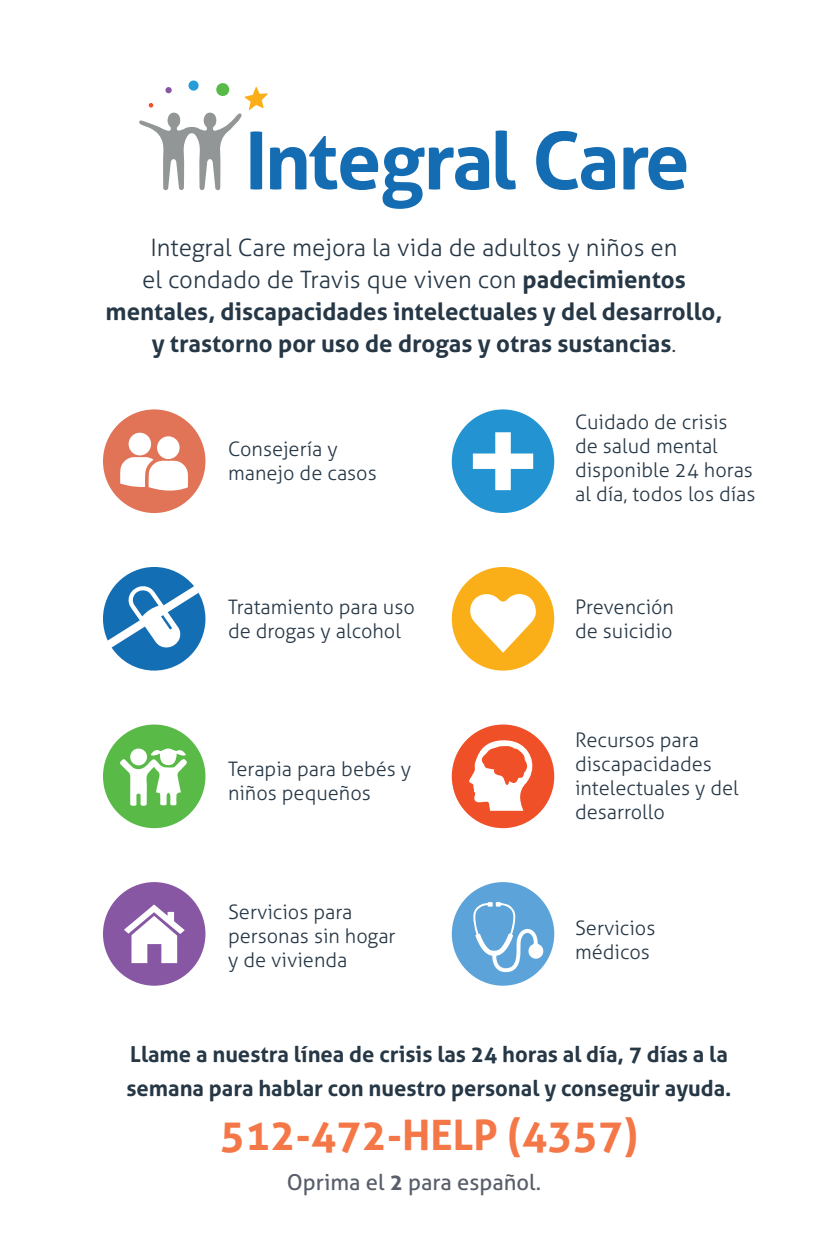
<style>
.page{position:relative;width:828px;height:1260px;background:#fff}
.page>*{position:absolute;margin:0;border:0;box-sizing:border-box;transform-origin:0 0}
.Normal_P{font:700 42px "Aller";color:#f47748}
.t1{font:700 24px/32px "Aller";color:#263746;text-align:center}
.Normal_P-2{font:700 22px/34px "Aller";color:#263746}
.t2{font:22px "Aller";color:#585e6a}
.Paragraph_Style_1{font:300 20px/24px "Aller";color:#263746}
.s1{font-weight:300}
.s2{font-weight:700}
</style>
<div class="page">
<svg style="left:103px;top:409px;width:102px;height:104px"></svg>
<svg style="left:452px;top:409px;width:102px;height:104px"></svg>
<svg style="left:103px;top:567px;width:102px;height:104px"></svg>
<svg style="left:452px;top:567px;width:102px;height:104px"></svg>
<svg style="left:103px;top:725px;width:102px;height:103px"></svg>
<svg style="left:452px;top:725px;width:102px;height:103px"></svg>
<svg style="left:452px;top:882px;width:102px;height:104px"></svg>
<svg style="left:103px;top:882px;width:102px;height:104px"></svg>
<svg style="left:496px;top:130px;width:20px;height:60px"></svg>
<svg style="left:536px;top:131px;width:79px;height:59px"></svg>
<svg style="left:623px;top:147px;width:63px;height:43px"></svg>
<svg style="left:139px;top:82px;width:350px;height:127px"></svg>
<p class="t1" style="left:106px;top:232px;width:618px"><span class="s1">Integral Care mejora la vida de adultos y niños en<br>el condado de Travis que viven con</span> padecimientos mentales, discapacidades intelectuales y del desarrollo, y trastorno por uso de drogas y otras sustancias<span class="s1">.</span></p>
<p class="Paragraph_Style_1" style="left:228px;top:437px;width:150px">Consejería y manejo de casos</p>
<p class="Paragraph_Style_1" style="left:228px;top:594px;width:188px">Tratamiento para uso de drogas y alcohol</p>
<p class="Paragraph_Style_1" style="left:228px;top:757px;width:185px">Terapia para bebés y niños pequeños</p>
<p class="Paragraph_Style_1" style="left:228px;top:900px;width:169px">Servicios para personas sin hogar y de vivienda</p>
<p class="Paragraph_Style_1" style="left:575px;top:410px;width:182px">Cuidado de crisis<br>de salud mental disponible 24 horas al día, todos los días</p>
<p class="Paragraph_Style_1" style="left:575px;top:594px;width:100px">Prevención de suicidio</p>
<p class="Paragraph_Style_1" style="left:575px;top:728px;width:165px">Recursos para discapacidades intelectuales y del desarrollo</p>
<p class="Paragraph_Style_1" style="left:575px;top:916px;width:82px">Servicios médicos</p>
<p class="Normal_P-2" style="left:126px;top:1037px;width:607px">Llame a nuestra línea de crisis las 24 horas al día, 7 días a la semana para hablar con nuestro personal y conseguir ayuda.</p>
<p class="Normal_P" style="left:220px;top:1109px;width:420px">512-472-HELP (4357)</p>
<p class="t2" style="left:287px;top:1169px;width:256px">Oprima el <span class="s2">2</span> para español.</p>
</div>
